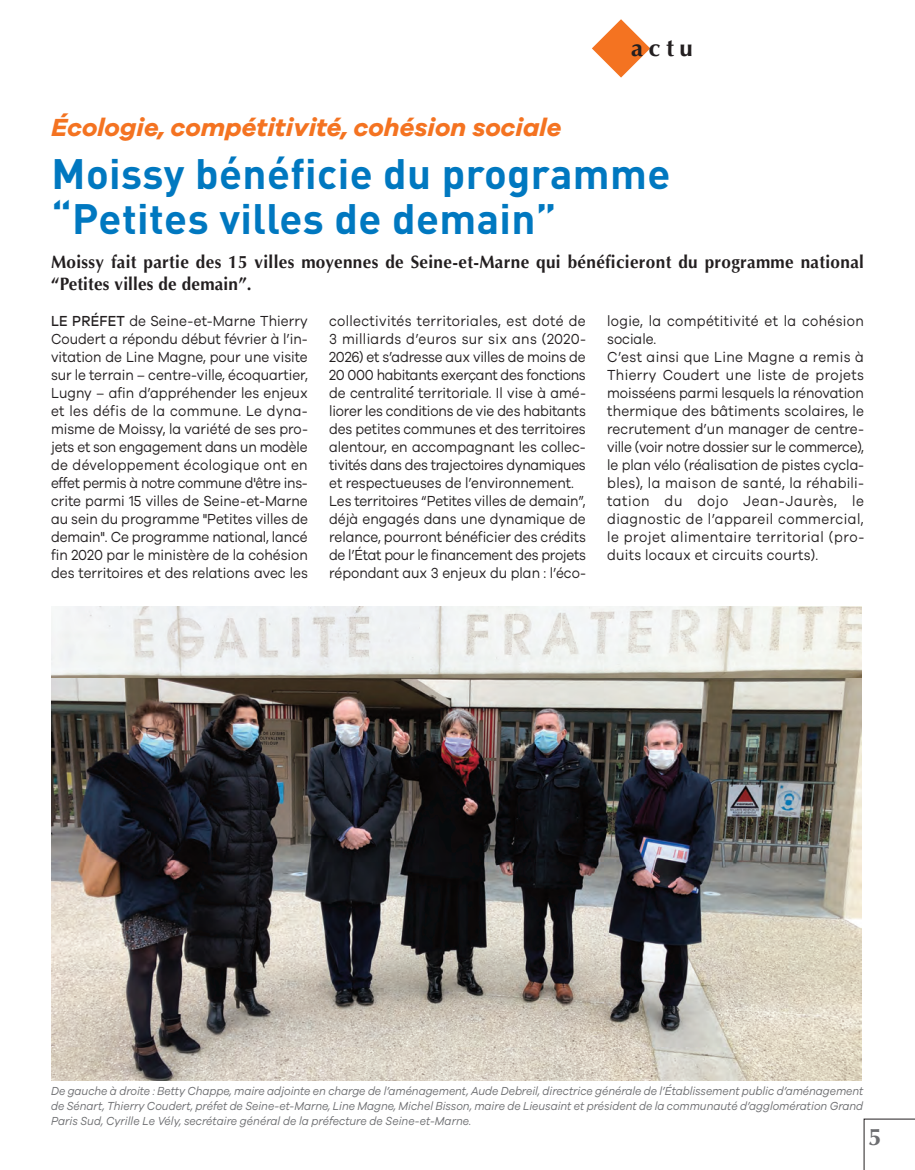
<style>
.page{position:relative;width:915px;height:1170px;background:#fff}
.page>*{position:absolute;margin:0;border:0;box-sizing:border-box;transform-origin:0 0}
.t1{font:700 42px/45px "DIN";letter-spacing:.01em;color:#0078c0}
.t2{font:italic 700 25.5px "Galano Grotesque";color:#f47321}
.t3{font:700 24px "Optima";color:#231f20}
.t4{font:700 24px "Optima";color:#6c6d70}
.t5{font:700 18px/22.5px "Optima";letter-spacing:.02em;color:#231f20;scale:.95 1}
.t6{font:15px/18px "Galano Grotesque";color:#231f20;text-align:justify;scale:.9 1}
.t7{font:15px/18px "Galano Grotesque";letter-spacing:.02em;color:#231f20;scale:.9 1}
.t8{font:italic 12px/15px "Galano Grotesque";color:#6c6d70;text-align:justify;scale:.9 1}
.s1{font-weight:500}
.s2{font-family:"Menlo";font-weight:700;font-style:italic}
</style>
<div class="page">
<svg style="left:592px;top:19px;width:58px;height:59px"></svg>
<img style="left:51px;top:606px;width:810px;height:72px">
<img style="left:51px;top:678px;width:810px;height:402px">
<svg style="left:863px;top:1118px;width:52px;height:52px"></svg>
<h3 class="t3" style="left:631px;top:34px;width:63px">actu</h3>
<h2 class="t2" style="left:51px;top:116px;width:511px">Écologie, compétitivité, cohésion sociale</h2>
<h1 class="t1" style="left:52px;top:152px;width:620px">Moissy bénéficie du programme “Petites villes de demain”</h1>
<p class="t5" style="left:51px;top:250px;width:856px">Moissy fait partie des 15 villes moyennes de Seine-et-Marne qui bénéficieront du programme national “Petites villes de demain”.</p>
<p class="t6" style="left:51px;top:313px;width:287px"><span class="s1">LE PRÉFET</span> de Seine-et-Marne Thierry Coudert a répondu début février à l’in&shy;vitation de Line Magne, pour une visite sur le terrain – centre-ville, écoquartier, Lugny – afin d’appréhender les enjeux et les défis de la commune. Le dyna&shy;misme de Moissy, la variété de ses pro&shy;jets et son engagement dans un modèle de développement écologique ont en effet permis à notre commune d'être ins&shy;crite parmi 15 villes de Seine-et-Marne au sein du programme "Petites villes de demain". Ce programme national, lancé fin 2020 par le ministère de la cohésion des territoires et des relations avec les</p>
<p class="t6" style="left:329px;top:313px;width:287px;text-align:left">collectivités territoriales, est doté de 3 milliards d’euros sur six ans (2020- 2026) et s’adresse aux villes de moins de 20 000 habitants exerçant des fonctions de centralite<span class="s2">́</span> territoriale. Il vise à amé&shy;liorer les conditions de vie des habitants des petites communes et des territoires alentour, en accompagnant les collec&shy;tivités dans des trajectoires dynamiques et respectueuses de l’environnement.<br>Les territoires “Petites villes de demain”, déjà engagés dans une dynamique de relance, pourront bénéficier des crédits de l’État pour le financement des projets répondant aux 3 enjeux du plan : l’éco-</p>
<p class="t7" style="left:607px;top:313px;width:287px">logie, la compétitivité et la cohésion sociale.<br>C’est ainsi que Line Magne a remis à Thierry Coudert une liste de projets moisséens parmi lesquels la rénovation thermique des bâtiments scolaires, le recrutement d’un manager de centre&shy;ville (voir notre dossier sur le commerce), le plan vélo (réalisation de pistes cycla&shy;bles), la maison de santé, la réhabili&shy;tation du dojo Jean-Jaurès, le diagnostic de l’appareil commercial, le projet alimentaire territorial (pro&shy;duits locaux et circuits courts).</p>
<p class="t8" style="left:51px;top:1084px;width:903px">De gauche à droite : Betty Chappe, maire adjointe en charge de l’aménagement, Aude Debreil, directrice générale de l’Établissement public d’aménagement de Sénart, Thierry Coudert, préfet de Seine-et-Marne, Line Magne, Michel Bisson, maire de Lieusaint et président de la communauté d’agglomération Grand Paris Sud, Cyrille Le Vély, secrétaire général de la préfecture de Seine-et-Marne.</p>
<h3 class="t4" style="left:868px;top:1123px;width:15px">5</h3>
</div>
